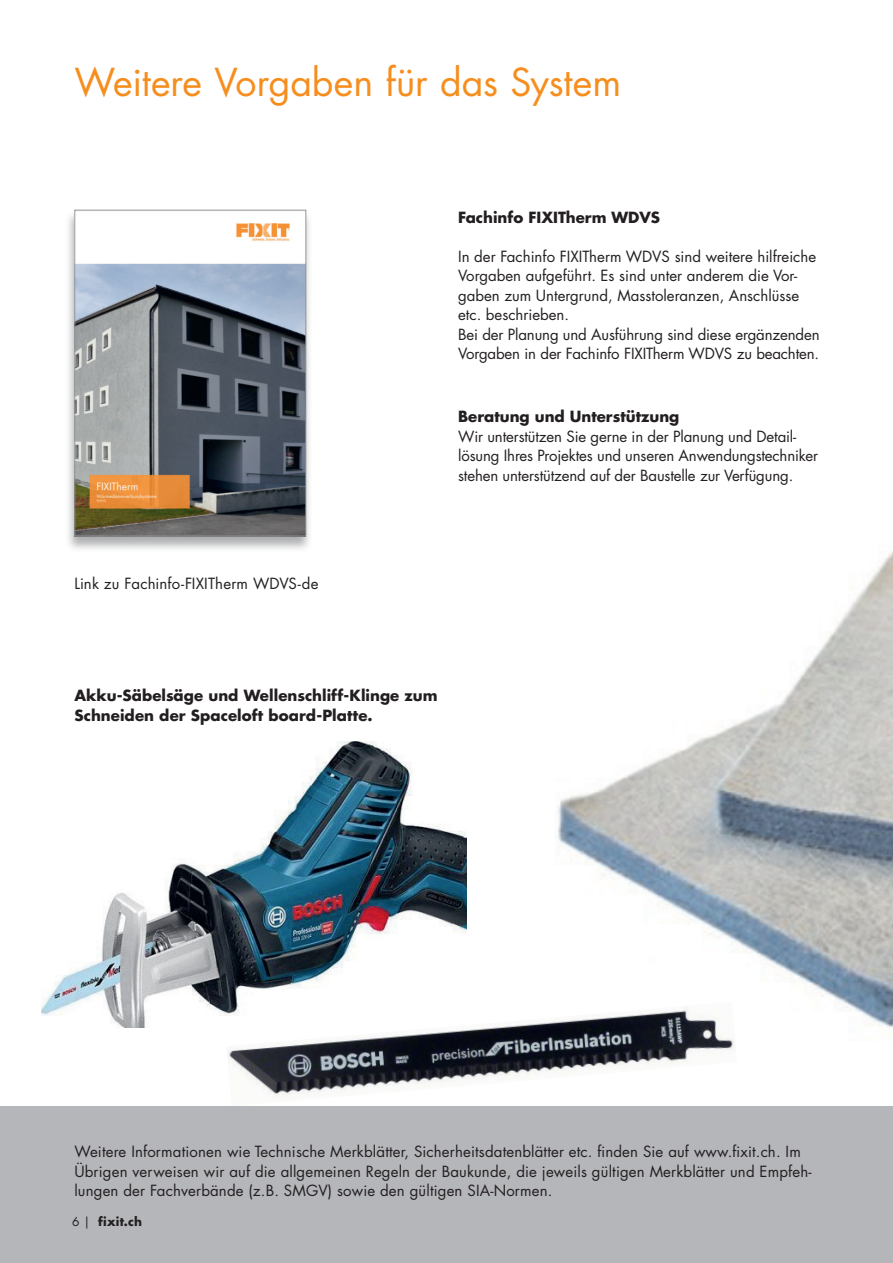
<style>
.page{position:relative;width:893px;height:1263px;background:#fff}
.page>*{position:absolute;margin:0;border:0;box-sizing:border-box;transform-origin:0 0}
.t1{font:37.5px "Futura LT Pro";letter-spacing:-.005em;color:#f68e1e}
.t2{font:15px/19.5px "Futura LT Pro";color:#231f20}
.t3{font:700 15px/19.5px "Futura LT Pro";color:#231f20}
.t4{font:700 12px "Futura LT Pro";letter-spacing:.025em;color:#231f20}
.s1{font-weight:400}
</style>
<div class="page">
<div style="left:64px;top:210px;width:249px;height:343px;background:#939598;opacity:.75"></div>
<img style="left:76px;top:212px;width:228px;height:322px">
<div style="left:74px;top:210px;width:232px;height:326px;border:1px solid #939598"></div>
<img style="left:41px;top:741px;width:426px;height:286px">
<img style="left:557px;top:551px;width:336px;height:476px">
<img style="left:226px;top:1002px;width:511px;height:96px">
<div style="left:0;top:1106px;width:893px;height:157px;background:#b5b6ba"></div>
<h1 class="t1" style="left:74px;top:57px;width:548px">Weitere Vorgaben für das System</h1>
<p class="t3" style="left:458px;top:207px;width:203px">Fachinfo FIXITherm WDVS</p>
<p class="t2" style="left:458px;top:246px;width:363px">In der Fachinfo FIXITherm WDVS sind weitere hilfreiche Vorgaben aufgeführt. Es sind unter anderem die Vor&shy;gaben zum Untergrund, Masstoleranzen, Anschlüsse etc. beschrieben.<br>Bei der Planung und Ausführung sind diese ergänzenden Vorgaben in der Fachinfo FIXITherm WDVS zu beachten.</p>
<p class="t2" style="left:74px;top:573px;width:246px">Link zu Fachinfo-FIXITherm WDVS-de</p>
<p class="t3" style="left:458px;top:406px;width:223px">Beratung und Unterstützung</p>
<p class="t2" style="left:458px;top:426px;width:362px">Wir unterstützen Sie gerne in der Planung und Detail&shy;lösung Ihres Projektes und unseren Anwendungstechniker stehen unterstützend auf der Baustelle zur Verfügung.</p>
<p class="t3" style="left:74px;top:685px;width:365px">Akku-Säbelsäge und Wellenschliff-Klinge zum<br>Schneiden der Spaceloft board-Platte.</p>
<p class="t2" style="left:74px;top:1142px;width:739px">Weitere Informationen wie Technische Merkblätter, Sicherheitsdatenblätter etc. finden Sie auf www.fixit.ch. Im<br>Übrigen verweisen wir auf die allgemeinen Regeln der Baukunde, die jeweils gültigen Merkblätter und Empfeh&shy;lungen der Fachverbände (z.B. SMGV) sowie den gültigen SIA-Normen.</p>
<p class="t4" style="left:72px;top:1212px;width:71px"><span class="s1">6 |</span> fixit.ch</p>
</div>
